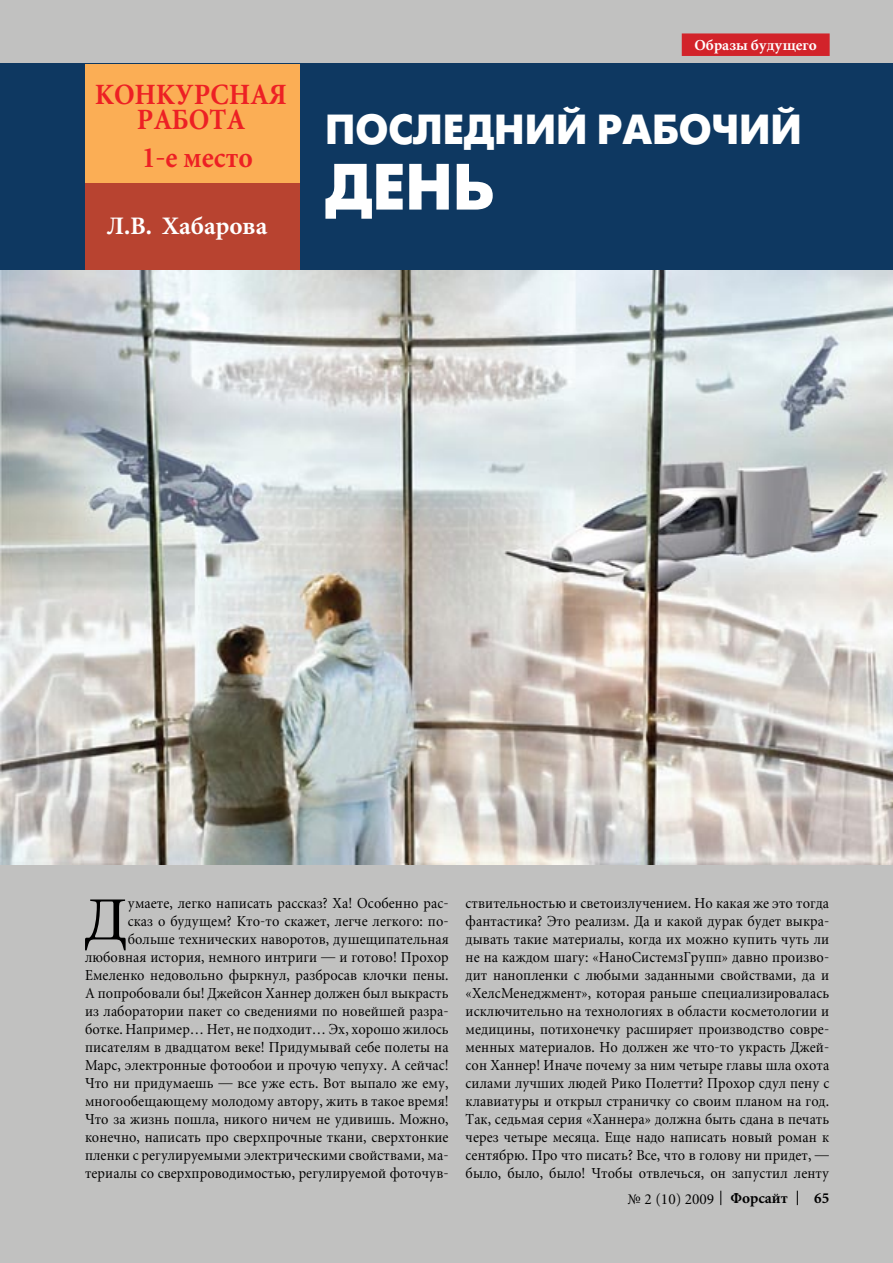
<style>
.page{position:relative;width:893px;height:1263px;background:#c1c1c0}
.page>*{position:absolute;margin:0;border:0;box-sizing:border-box;transform-origin:0 0}
.t1{font:700 65.25px "Futura Futuris C";color:#fff;scale:.96 1}
.t2{font:700 42px "Futura Futuris C";color:#fff;scale:.96 1}
.t3{font:700 28.95px/24.8px "Miniature";letter-spacing:.005em;color:#ed2024;scale:.93 1}
.t4{font:700 24.75px "Miniature";color:#fff}
.t5{font:15px/18px "Miniature";letter-spacing:.005em;color:#000;text-align:right;scale:.93 1}
.t6{font:15px "Miniature";letter-spacing:.005em;color:#000}
.t7{font:700 15px "Miniature";color:#fff}
.t8{font:700 15px "Miniature";color:#000}
.s1{font-weight:700}
</style>
<div class="page">
<svg style="left:720px;top:1191px;width:1px;height:14px"></svg>
<svg style="left:797px;top:1191px;width:1px;height:14px"></svg>
<div style="left:682px;top:33px;width:148px;height:23px;background:#d2232a"></div>
<img style="left:0;top:270px;width:893px;height:594px">
<div style="left:0;top:64px;width:893px;height:206px;background:#0e3861"></div>
<div style="left:85px;top:64px;width:214px;height:120px;background:#fbae55"></div>
<div style="left:85px;top:183px;width:214px;height:87px;background:#b84330"></div>
<svg style="left:85px;top:899px;width:41px;height:51px"></svg>
<h3 class="t3" style="left:95px;top:83px;width:23px">КОНК</h3>
<h3 class="t3" style="left:137px;top:83px;width:162px;text-indent:38px">УРСНАЯ<br>РАБОТА</h3>
<h3 class="t3" style="left:142px;top:146px;width:121px">1-е место</h3>
<h3 class="t4" style="left:107px;top:214px;width:162px">Л.В. Хабарова</h3>
<p class="t7" style="left:694px;top:37px;width:124px">Образы будущего</p>
<h2 class="t2" style="left:325px;top:106px;width:498px">ПОСЛЕДНИЙ РАБОЧИЙ</h2>
<h1 class="t1" style="left:325px;top:151px;width:91px">ДЕНЬ</h1>
<p class="t5" style="left:85px;top:894px;width:392px">умаете, легко написать рассказ? Ха! Особенно рас-<br>сказ о будущем? Кто-то скажет, легче легкого: по&shy;больше технических наворотов, душещипательная любовная история, немного интриги — и готово! Прохор Емеленко недовольно фыркнул, разбросав клочки пены.<br>А попробовали бы! Джейсон Ханнер должен был выкрасть из лаборатории пакет со сведениями по новейшей разра&shy;ботке. Например… Нет, не подходит… Эх, хорошо жилось писателям в двадцатом веке! Придумывай себе полеты на Марс, электронные фотообои и прочую чепуху. А сейчас!<br>Что ни придумаешь — все уже есть. Вот выпало же ему, многообещающему молодому автору, жить в такое время!<br>Что за жизнь пошла, никого ничем не удивишь. Можно, конечно, написать про сверхпрочные ткани, сверхтонкие пленки с регулируемыми электрическими свойствами, ма&shy;териалы со сверхпроводимостью, регулируемой фоточув-</p>
<p class="t5" style="left:466px;top:894px;width:392px;text-align:justify">ствительностью и светоизлучением. Но какая же это тогда фантастика? Это реализм. Да и какой дурак будет выкра&shy;дывать такие материалы, когда их можно купить чуть ли не на каждом шагу: «НаноСистемзГрупп» давно произво&shy;дит нанопленки с любыми заданными свойствами, да и «ХелсМенеджмент», которая раньше специализировалась исключительно на технологиях в области косметологии и медицины, потихонечку расширяет производство совре&shy;менных материалов. Но должен же что-то украсть Джей&shy;сон Ханнер! Иначе почему за ним четыре главы шла охота силами лучших людей Рико Полетти? Прохор сдул пену с клавиатуры и открыл страничку со своим планом на год.<br>Так, седьмая серия «Ханнера» должна быть сдана в печать через четыре месяца. Еще надо написать новый роман к сентябрю. Про что писать? Все, что в голову ни придет, — было, было, было! Чтобы отвлечься, он запустил ленту</p>
<p class="t6" style="left:628px;top:1191px;width:162px">№ 2 (10) 2009 <span class="s1">Форсайт</span></p>
<p class="t8" style="left:814px;top:1191px;width:16px">65</p>
</div>
